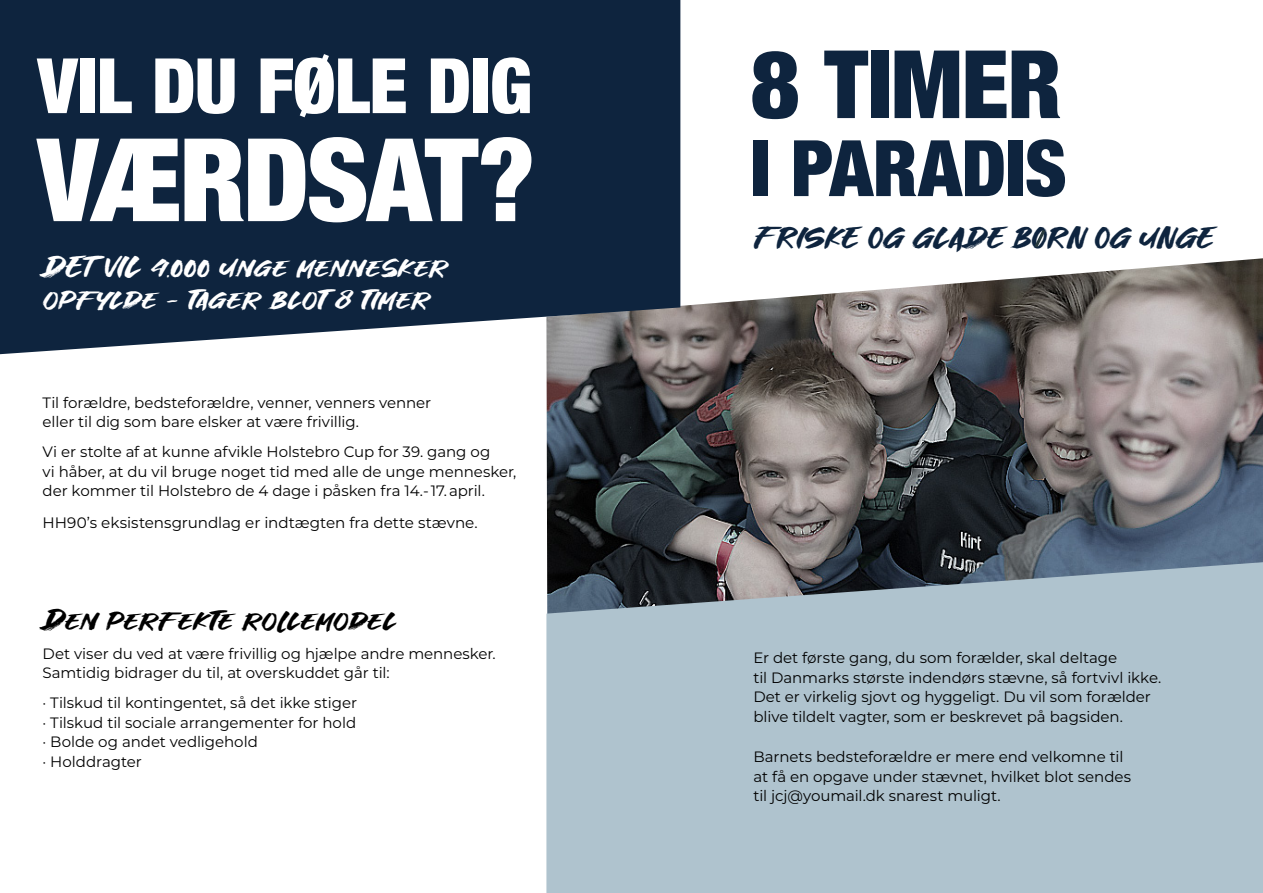
<style>
.page{position:relative;width:1263px;height:893px;background:#fff}
.page>*{position:absolute;margin:0;border:0;box-sizing:border-box;transform-origin:0 0}
.t1{font:900 condensed 115.5px "Helvetica Neue";letter-spacing:-.025em;color:#fff}
.t2{font:900 condensed 94.5px "Helvetica Neue";letter-spacing:-.01em;color:#0e243e}
.t3{font:900 condensed 78px "Helvetica Neue";letter-spacing:-.005em;color:#0e243e}
.t4{font:900 condensed 76.5px "Helvetica Neue";letter-spacing:-.01em;color:#fff}
.t5{font:30px/31.5px "Great Fighter";letter-spacing:.005em;color:#fff}
.t6{font:30px "Great Fighter";color:#0e243e}
.t7{font:30px "Great Fighter";letter-spacing:-.005em;color:#000}
.t8{font:15.15px "Montserrat";letter-spacing:-.005em;color:#000}
.t9{font:15px/19.5px "Montserrat";letter-spacing:-.005em;color:#000}
</style>
<div class="page">
<img style="left:546px;top:258px;width:717px;height:304px">
<svg style="left:546px;top:562px;width:717px;height:331px;background:#a6b9c4"></svg>
<div style="left:0;top:0;width:680px;height:354px;background:#0e243e"></div>
<svg style="left:1034px;top:230px;width:12px;height:18px"></svg>
<h3 class="t4" style="left:38px;top:23px;width:496px">VIL DU FØLE DIG</h3>
<h1 class="t1" style="left:38px;top:85px;width:499px">VÆRDSAT?</h1>
<h3 class="t5" style="left:43px;top:252px;width:407px">DET VIL 4.000 unge mennesker opfylde - tager blot 8 timer</h3>
<p class="t9" style="left:43px;top:392px;width:390px">Til forældre, bedsteforældre, venner, venners venner eller til dig som bare elsker at være frivillig.</p>
<p class="t9" style="left:43px;top:442px;width:475px">Vi er stolte af at kunne afvikle Holstebro Cup for 39. gang og<br>vi håber, at du vil bruge noget tid med alle de unge mennesker, der kommer til Holstebro de 4 dage i påsken fra 14.- 17. april.</p>
<p class="t8" style="left:43px;top:512px;width:437px">HH90’s eksistensgrundlag er indtægten fra dette stævne.</p>
<h3 class="t7" style="left:43px;top:607px;width:356px">Den perfekte rollemodel</h3>
<p class="t9" style="left:43px;top:643px;width:455px">Det viser du ved at være frivillig og hjælpe andre mennesker.<br>Samtidig bidrager du til, at overskuddet går til:</p>
<p class="t9" style="left:43px;top:693px;width:316px">· Tilskud til kontingentet, så det ikke stiger · Tilskud til sociale arrangementer for hold · Bolde og andet vedligehold<br>· Holddragter</p>
<h2 class="t2" style="left:750px;top:7px;width:313px">8 TIMER</h2>
<h3 class="t3" style="left:750px;top:104px;width:318px">I PARADIS</h3>
<h3 class="t6" style="left:754px;top:225px;width:462px">FRISKE OG GLADE BORN OG UNGE</h3>
<p class="t9" style="left:753px;top:647px;width:409px">Er det første gang, du som forælder, skal deltage<br>til Danmarks største indendørs stævne, så fortvivl ikke.<br>Det er virkelig sjovt og hyggeligt. Du vil som forælder blive tildelt vagter, som er beskrevet på bagsiden.</p>
<p class="t9" style="left:753px;top:747px;width:379px">Barnets bedsteforældre er mere end velkomne til at få en opgave under stævnet, hvilket blot sendes til jcj@youmail.dk snarest muligt.</p>
</div>
